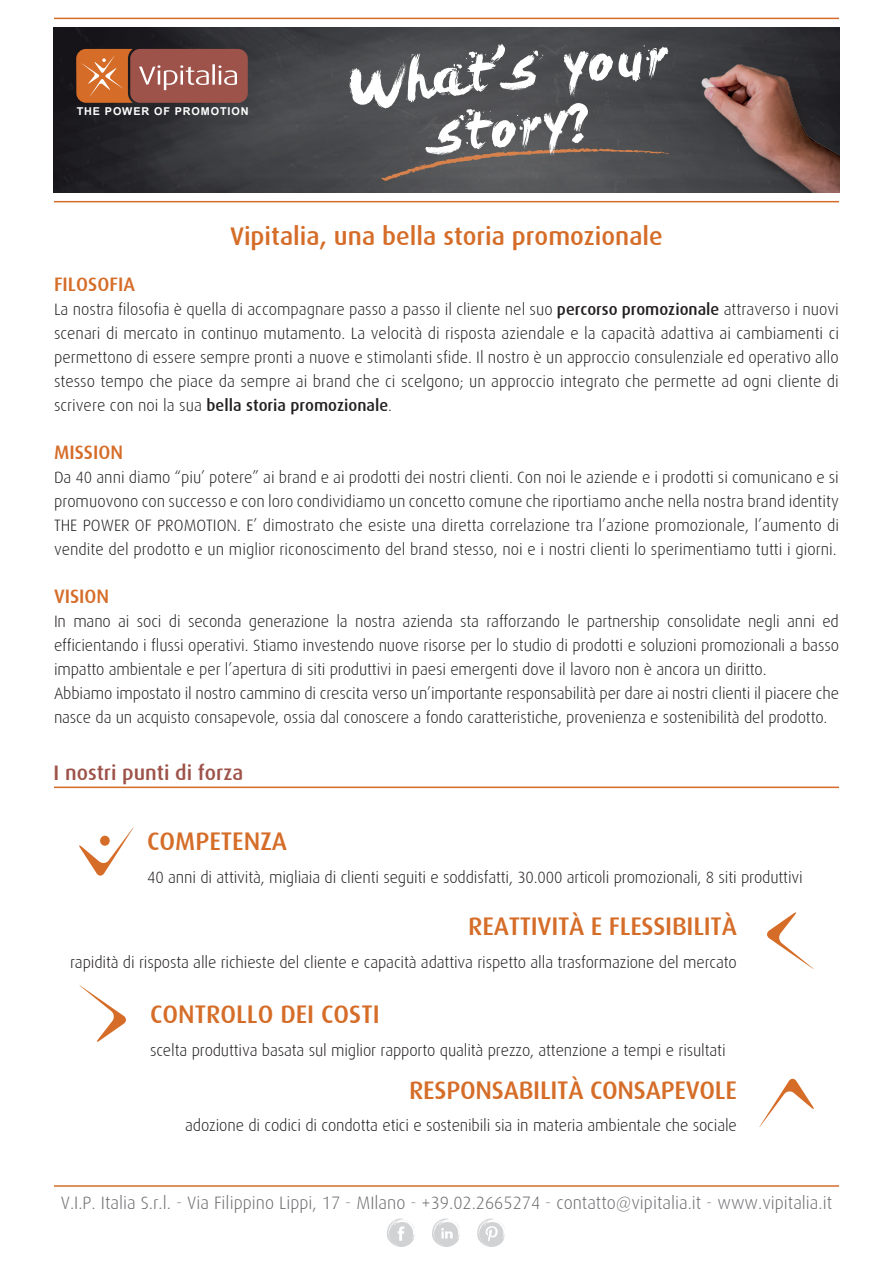
<style>
.page{position:relative;width:893px;height:1263px;background:#fff}
.page>*{position:absolute;margin:0;border:0;box-sizing:border-box;transform-origin:0 0}
.t1{font:55.5px/57px "Levi Re Brushed";color:#fff;text-align:center}
.t2{font:500 25.5px "Dax";color:#d56d29}
.t3{font:500 21px "Dax";color:#9e534a}
.t4{font:500 19.5px "Dax";color:#d56d29}
.t5{font:300 18px "Dax";color:#6c6d70}
.t6{font:300 16.5px/24px "Dax";letter-spacing:-.01em;color:#231f20;text-align:justify}
.t7{font:700 10.8px "Arial";letter-spacing:.08em;color:#fff}
.s1{font-weight:500}
</style>
<div class="page">
<img style="left:54px;top:28px;width:786px;height:164px">
<svg style="left:387px;top:1218px;width:28px;height:29px"></svg>
<svg style="left:432px;top:1218px;width:28px;height:29px"></svg>
<svg style="left:477px;top:1218px;width:28px;height:29px"></svg>
<hr style="left:54px;top:201px;width:785px;height:1px;background:#d56d29">
<hr style="left:54px;top:18px;width:785px;height:1px;background:#d56d29">
<hr style="left:54px;top:1185px;width:785px;height:2px;background:#d56d29">
<hr style="left:54px;top:786px;width:785px;height:2px;background:#d56d29">
<svg style="left:79px;top:827px;width:55px;height:49px"></svg>
<div style="left:100px;top:836px;width:10px;height:10px;background:#d56d29;border-radius:50%"></div>
<svg style="left:79px;top:985px;width:47px;height:57px"></svg>
<svg style="left:767px;top:912px;width:47px;height:57px"></svg>
<svg style="left:759px;top:1078px;width:55px;height:49px"></svg>
<div style="left:130px;top:49px;width:118px;height:54px;background:#9e534a;border-radius:10px"></div>
<svg style="left:76px;top:49px;width:57px;height:54px;background:#c97037"></svg>
<svg style="left:139px;top:65px;width:70px;height:25px"></svg>
<hr style="left:212px;top:64px;width:3px;height:21px;background:#fff">
<svg style="left:218px;top:65px;width:19px;height:20px"></svg>
<svg style="left:381px;top:148px;width:289px;height:33px;background:#605a57"></svg>
<img style="left:699px;top:65px;width:141px;height:127px">
<p class="t7" style="left:77px;top:105px;width:173px">THE POWER OF PROMOTION</p>
<h1 class="t1" style="left:344px;top:58px;width:322px;rotate:-6deg">What's your story?</h1>
<h2 class="t2" style="left:230px;top:222px;width:434px">Vipitalia, una bella storia promozionale</h2>
<p class="t4" style="left:54px;top:273px;width:83px">FILOSOFIA</p>
<p class="t6" style="left:54px;top:297px;width:787px">La nostra filosofia è quella di accompagnare passo a passo il cliente nel suo <span class="s1">percorso promozionale</span> attraverso i nuovi scenari di mercato in continuo mutamento. La velocità di risposta aziendale e la capacità adattiva ai cambiamenti ci permettono di essere sempre pronti a nuove e stimolanti sfide. Il nostro è un approccio consulenziale ed operativo allo stesso tempo che piace da sempre ai brand che ci scelgono; un approccio integrato che permette ad ogni cliente di scrivere con noi la sua <span class="s1">bella storia promozionale</span>.</p>
<p class="t4" style="left:54px;top:441px;width:71px">MISSION</p>
<p class="t6" style="left:54px;top:465px;width:786px">Da 40 anni diamo “piu’ potere” ai brand e ai prodotti dei nostri clienti. Con noi le aziende e i prodotti si comunicano e si promuovono con successo e con loro condividiamo un concetto comune che riportiamo anche nella nostra brand identity THE POWER OF PROMOTION. E’ dimostrato che esiste una diretta correlazione tra l’azione promozionale, l’aumento di vendite del prodotto e un miglior riconoscimento del brand stesso, noi e i nostri clienti lo sperimentiamo tutti i giorni.</p>
<p class="t4" style="left:54px;top:585px;width:57px">VISION</p>
<p class="t6" style="left:54px;top:609px;width:786px;text-align:left">In mano ai soci di seconda generazione la nostra azienda sta rafforzando le partnership consolidate negli anni ed efficientando i flussi operativi. Stiamo investendo nuove risorse per lo studio di prodotti e soluzioni promozionali a basso impatto ambientale e per l’apertura di siti produttivi in paesi emergenti dove il lavoro non è ancora un diritto.<br>Abbiamo impostato il nostro cammino di crescita verso un’importante responsabilità per dare ai nostri clienti il piacere che nasce da un acquisto consapevole, ossia dal conoscere a fondo caratteristiche, provenienza e sostenibilità del prodotto.</p>
<p class="t3" style="left:54px;top:761px;width:191px">I nostri punti di forza</p>
<h2 class="t2" style="left:147px;top:827px;width:141px">COMPETENZA</h2>
<p class="t6" style="left:147px;top:865px;width:657px">40 anni di attività, migliaia di clienti seguiti e soddisfatti, 30.000 articoli promozionali, 8 siti produttivi</p>
<h2 class="t2" style="left:468px;top:912px;width:270px">REATTIVITÀ E FLESSIBILITÀ</h2>
<p class="t6" style="left:70px;top:950px;width:668px">rapidità di risposta alle richieste del cliente e capacità adattiva rispetto alla trasformazione del mercato</p>
<h2 class="t2" style="left:150px;top:1000px;width:231px">CONTROLLO DEI COSTI</h2>
<p class="t6" style="left:150px;top:1038px;width:577px">scelta produttiva basata sul miglior rapporto qualità prezzo, attenzione a tempi e risultati</p>
<h2 class="t2" style="left:409px;top:1076px;width:329px">RESPONSABILITÀ CONSAPEVOLE</h2>
<p class="t6" style="left:185px;top:1113px;width:553px">adozione di codici di condotta etici e sostenibili sia in materia ambientale che sociale</p>
<p class="t5" style="left:61px;top:1193px;width:773px">V.I.P. Italia S.r.l. - Via Filippino Lippi, 17 - MIlano - +39.02.2665274 - contatto@vipitalia.it - www.vipitalia.it</p>
</div>
